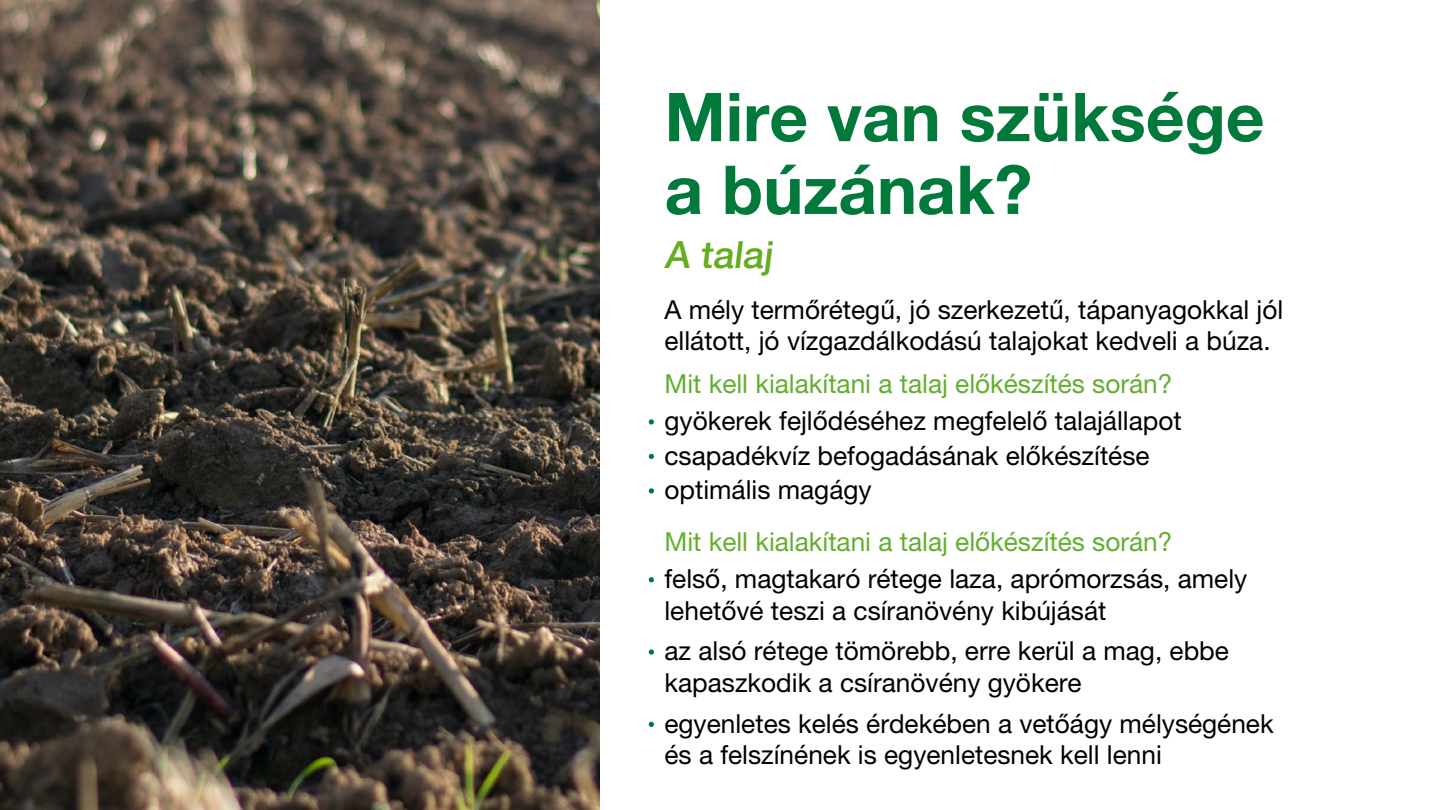
<style>
.page{position:relative;width:1440px;height:810px;background:#fff}
.page>*{position:absolute;margin:0;border:0;box-sizing:border-box;transform-origin:0 0}
.t1{font:700 67.5px/72.8px "Helvetica Neue LT Pro";color:#01793b}
.t2{font:500 37.5px "Helvetica Neue LT Pro";color:#65ad1d}
.t3{font:26.25px/31.5px "Helvetica Neue LT Pro";color:#000}
.t4{font:26.25px "Helvetica Neue LT Pro";color:#63ae2f}
</style>
<div class="page">
<img style="left:0;top:0;width:600px;height:810px">
<svg style="left:649px;top:419px;width:5px;height:6px"></svg>
<svg style="left:649px;top:577px;width:5px;height:5px"></svg>
<svg style="left:649px;top:649px;width:5px;height:6px"></svg>
<svg style="left:649px;top:722px;width:5px;height:5px"></svg>
<svg style="left:649px;top:454px;width:5px;height:5px"></svg>
<svg style="left:649px;top:488px;width:5px;height:6px"></svg>
<h1 class="t1" style="left:664px;top:79px;width:602px">Mire van szüksége a búzának?</h1>
<h2 class="t2" style="left:664px;top:233px;width:109px">A talaj</h2>
<p class="t3" style="left:664px;top:293px;width:620px">A mély termőrétegű, jó szerkezetű, tápanyagokkal jól ellátott, jó vízgazdálkodású talajokat kedveli a búza.</p>
<p class="t4" style="left:664px;top:368px;width:510px">Mit kell kialakítani a talaj előkészítés során?</p>
<p class="t3" style="left:664px;top:405px;width:519px">gyökerek fejlődéséhez megfelelő talajállapot</p>
<p class="t3" style="left:664px;top:438px;width:487px;line-height:34.5px">csapadékvíz befogadásának előkészítése optimális magágy</p>
<p class="t4" style="left:664px;top:526px;width:510px">Mit kell kialakítani a talaj előkészítés során?</p>
<p class="t3" style="left:664px;top:563px;width:584px">felső, magtakaró rétege laza, aprómorzsás, amely lehetővé teszi a csíranövény kibújását</p>
<p class="t3" style="left:664px;top:635px;width:566px">az alsó rétege tömörebb, erre kerül a mag, ebbe kapaszkodik a csíranövény gyökere</p>
<p class="t3" style="left:664px;top:707px;width:611px">egyenletes kelés érdekében a vetőágy mélységének és a felszínének is egyenletesnek kell lenni</p>
</div>
